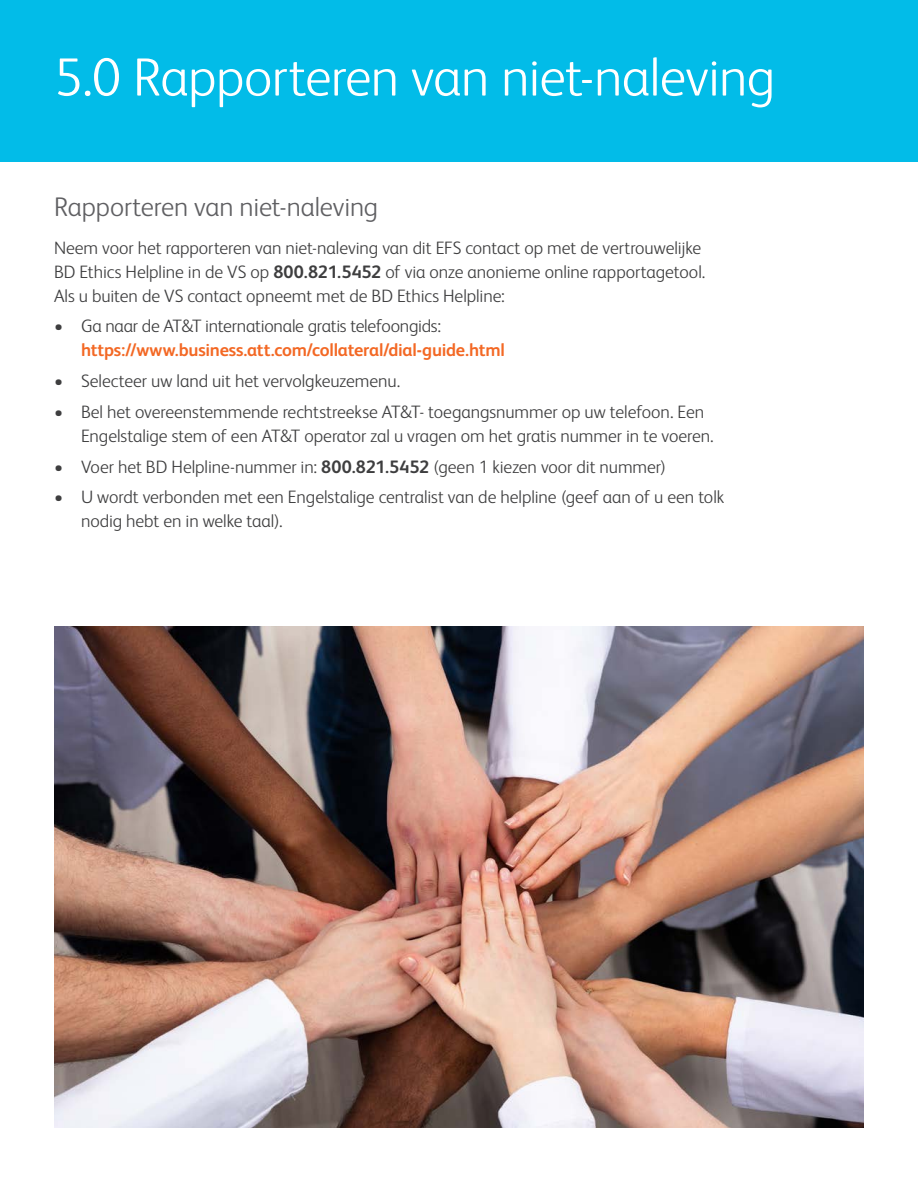
<style>
.page{position:relative;width:918px;height:1188px;background:#fff}
.page>*{position:absolute;margin:0;border:0;box-sizing:border-box;transform-origin:0 0}
.Subhead_option_1_FS{font:300 54px "FS Albert Pro";letter-spacing:-.01em;color:#fff}
.t1{font:300 27px "FS Albert Pro";letter-spacing:-.005em;color:#5f5f62}
.t2{font:300 18px/24px "FS Albert Pro";letter-spacing:-.005em;color:#3e3e3f}
.t3{font:700 18px/24px "FS Albert Pro";letter-spacing:-.015em;color:#f36824}
.s1{font-weight:700}
.s2{font-weight:300;color:#3e3e3f}
</style>
<div class="page">
<div style="left:0;top:0;width:918px;height:162px;background:#02bce8"></div>
<img style="left:54px;top:626px;width:810px;height:501px">
<p class="Subhead_option_1_FS" style="left:54px;top:40px;width:723px">5.0 Rapporteren van niet-naleving</p>
<p class="t1" style="left:54px;top:188px;width:326px">Rapporteren van niet-naleving</p>
<p class="t2" style="left:54px;top:234px;width:653px">Neem voor het rapporteren van niet-naleving van dit EFS contact op met de vertrouwelijke<br>BD Ethics Helpline in de VS op <span class="s1">800.821.5452</span> of via onze anonieme online rapportagetool.<br>Als u buiten de VS contact opneemt met de BD Ethics Helpline:</p>
<p class="t3" style="left:81px;top:313px;width:425px;text-indent:-27px"><span class="s2">• Ga naar de AT&amp;T internationale gratis telefoongids: </span>https://www.business.att.com/collateral/dial-guide.html</p>
<p class="t2" style="left:54px;top:368px;width:348px">• Selecteer uw land uit het vervolgkeuzemenu.</p>
<p class="t2" style="left:81px;top:399px;width:634px;text-indent:-27px">• Bel het overeenstemmende rechtstreekse AT&amp;T- toegangsnummer op uw telefoon. Een<br>Engelstalige stem of een AT&amp;T operator zal u vragen om het gratis nummer in te voeren.</p>
<p class="t2" style="left:54px;top:453px;width:614px">• Voer het BD Helpline-nummer in: <span class="s1">800.821.5452</span> (geen 1 kiezen voor dit nummer)</p>
<p class="t2" style="left:81px;top:484px;width:645px;text-indent:-27px">• U wordt verbonden met een Engelstalige centralist van de helpline (geef aan of u een tolk nodig hebt en in welke taal).</p>
</div>
